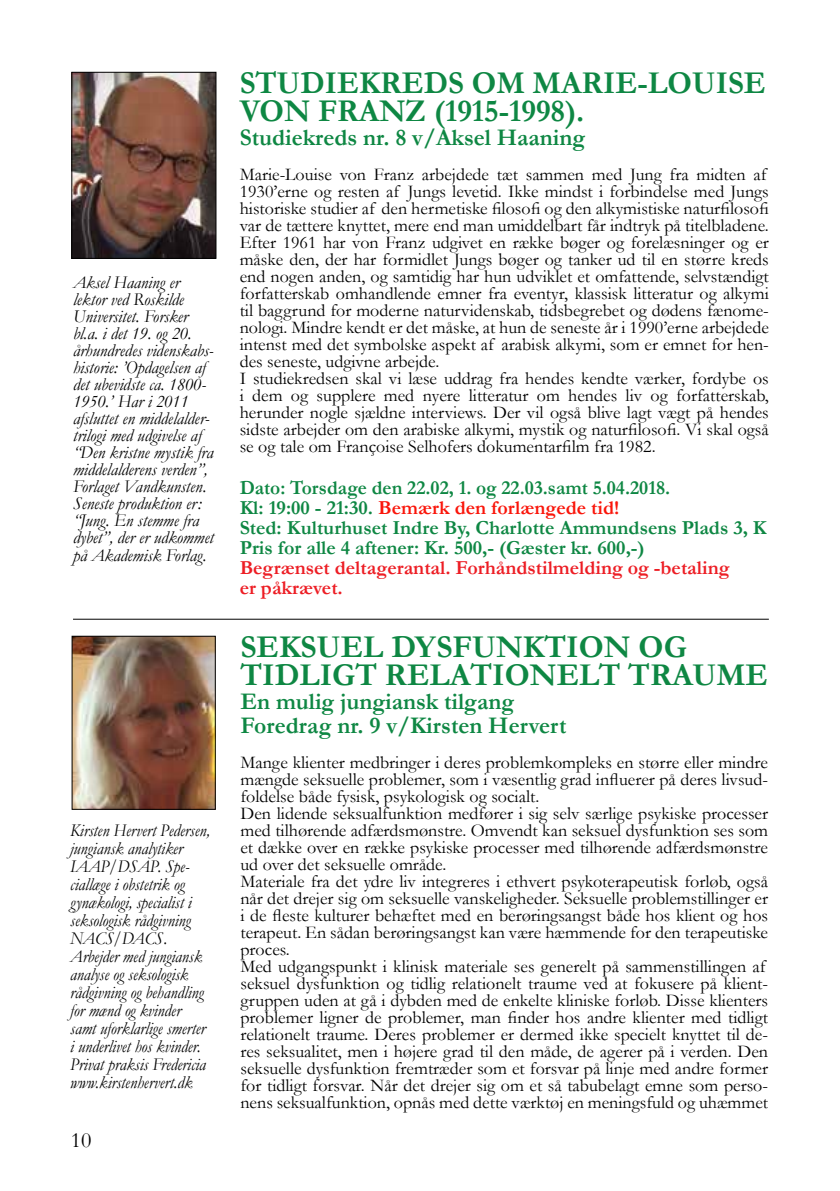
<style>
.page{position:relative;width:840px;height:1191px;background:#fff}
.page>*{position:absolute;margin:0;border:0;box-sizing:border-box;transform-origin:0 0}
.t1{font:700 32px/28px "Garamond";color:#0e8743}
.t2{font:700 24px/24px "Garamond";color:#0e8743}
.t3{font:22px "Garamond";color:#000}
.t4{font:700 20px/20px "Garamond";color:#0e8743}
.t5{font:700 20px/20px "Garamond";color:#ed1d24}
.t6{font:18px/17px "Garamond";color:#000}
.t7{font:italic 18px/17px "Garamond";color:#000;scale:.96 1}
.t8{font:italic 18px/18px "Garamond";color:#000;scale:.91 1}
.s1{color:#fa150a}
</style>
<div class="page">
<hr style="left:73px;top:619px;width:695px;height:1px;background:#000">
<img style="left:74px;top:74px;width:140px;height:182px">
<div style="left:72px;top:72px;width:144px;height:186px;border:1px solid #000"></div>
<img style="left:74px;top:638px;width:139px;height:169px">
<p class="t7" style="left:73px;top:274px;width:148px">Aksel Haaning er lektor ved Roskilde<br>Universitet. Forsker bl.a. i det 19. og 20. århundredes videnskabs&shy;historie: ’Opdagelsen af det ubevidste ca. 1800-<br>1950.’ Har i 2011 afsluttet en middelalder&shy;trilogi med udgivelse af “Den kristne mystik fra middelalderens verden”,<br>Forlaget Vandkunsten.<br>Seneste produktion er: “Jung. En stemme fra dybet”, der er udkommet på Akademisk Forlag.</p>
<p class="t8" style="left:70px;top:821px;width:155px">Kirsten Hervert Pedersen, jungiansk analytiker<br>IAAP/DSAP. Spe&shy;ciallæge i obstetrik og gynækologi, specialist i seksologisk rådgivning<br>NACS/DACS.<br>Arbejder med jungiansk analyse og seksologisk rådgivning og behandling for mænd og kvinder samt uforklarlige smerter i underlivet hos kvinder.<br>Privat praksis Fredericia www.kirstenhervert.dk</p>
<p class="t3" style="left:71px;top:1125px;width:22px">10</p>
<h1 class="t1" style="left:239px;top:69px;width:527px">STUDIEKREDS OM MARIE-LOUISE<br>VON FRANZ (1915-1998).</h1>
<h2 class="t2" style="left:239px;top:126px;width:347px">Studiekreds nr. 8 v/Aksel Haaning</h2>
<p class="t6" style="left:239px;top:166px;width:530px">Marie-Louise von Franz arbejdede tæt sammen med Jung fra midten af 1930’erne og resten af Jungs levetid. Ikke mindst i forbindelse med Jungs historiske studier af den hermetiske filosofi og den alkymistiske naturfilosofi var de tættere knyttet, mere end man umiddelbart får indtryk på titelbladene.<br>Efter 1961 har von Franz udgivet en række bøger og forelæsninger og er måske den, der har formidlet Jungs bøger og tanker ud til en større kreds end nogen anden, og samtidig har hun udviklet et omfattende, selvstændigt forfatterskab omhandlende emner fra eventyr, klassisk litteratur og alkymi til baggrund for moderne naturvidenskab, tidsbegrebet og dødens fænome&shy;nologi. Mindre kendt er det måske, at hun de seneste år i 1990’erne arbejdede intenst med det symbolske aspekt af arabisk alkymi, som er emnet for hen&shy;des seneste, udgivne arbejde.<br>I studiekredsen skal vi læse uddrag fra hendes kendte værker, fordybe os i dem og supplere med nyere litteratur om hendes liv og forfatterskab, herunder nogle sjældne interviews. Der vil også blive lagt vægt på hendes sidste arbejder om den arabiske alkymi, mystik og naturfilosofi. Vi skal også se og tale om Françoise Selhofers dokumentarfilm fra 1982.</p>
<p class="t4" style="left:239px;top:478px;width:528px">Dato: Torsdage den 22.02, 1. og 22.03.samt 5.04.2018.<br>Kl: 19:00 - 21:30. <span class="s1">Bemærk den forlængede tid!<br></span>Sted: Kulturhuset Indre By, Charlotte Ammundsens Plads 3, K Pris for alle 4 aftener: Kr. 500,- (Gæster kr. 600,-)</p>
<p class="t5" style="left:239px;top:558px;width:491px">Begrænset deltagerantal. Forhåndstilmelding og -betaling er påkrævet.</p>
<h1 class="t1" style="left:240px;top:633px;width:528px">SEKSUEL DYSFUNKTION OG<br>TIDLIGT RELATIONELT TRAUME</h1>
<h2 class="t2" style="left:240px;top:689px;width:327px">En mulig jungiansk tilgang<br>Foredrag nr. 9 v/Kirsten Hervert</h2>
<p class="t6" style="left:240px;top:753px;width:529px">Mange klienter medbringer i deres problemkompleks en større eller mindre mængde seksuelle problemer, som i væsentlig grad influerer på deres livsud&shy;foldelse både fysisk, psykologisk og socialt.<br>Den lidende seksualfunktion medfører i sig selv særlige psykiske processer med tilhørende adfærdsmønstre. Omvendt kan seksuel dysfunktion ses som et dække over en række psykiske processer med tilhørende adfærdsmønstre ud over det seksuelle område.<br>Materiale fra det ydre liv integreres i ethvert psykoterapeutisk forløb, også når det drejer sig om seksuelle vanskeligheder. Seksuelle problemstillinger er i de fleste kulturer behæftet med en berøringsangst både hos klient og hos terapeut. En sådan berøringsangst kan være hæmmende for den terapeutiske proces.<br>Med udgangspunkt i klinisk materiale ses generelt på sammenstillingen af seksuel dysfunktion og tidlig relationelt traume ved at fokusere på klient&shy;gruppen uden at gå i dybden med de enkelte kliniske forløb. Disse klienters problemer ligner de problemer, man finder hos andre klienter med tidligt relationelt traume. Deres problemer er dermed ikke specielt knyttet til de&shy;res seksualitet, men i højere grad til den måde, de agerer på i verden. Den seksuelle dysfunktion fremtræder som et forsvar på linje med andre former for tidligt forsvar. Når det drejer sig om et så tabubelagt emne som perso&shy;nens seksualfunktion, opnås med dette værktøj en meningsfuld og uhæmmet</p>
</div>
